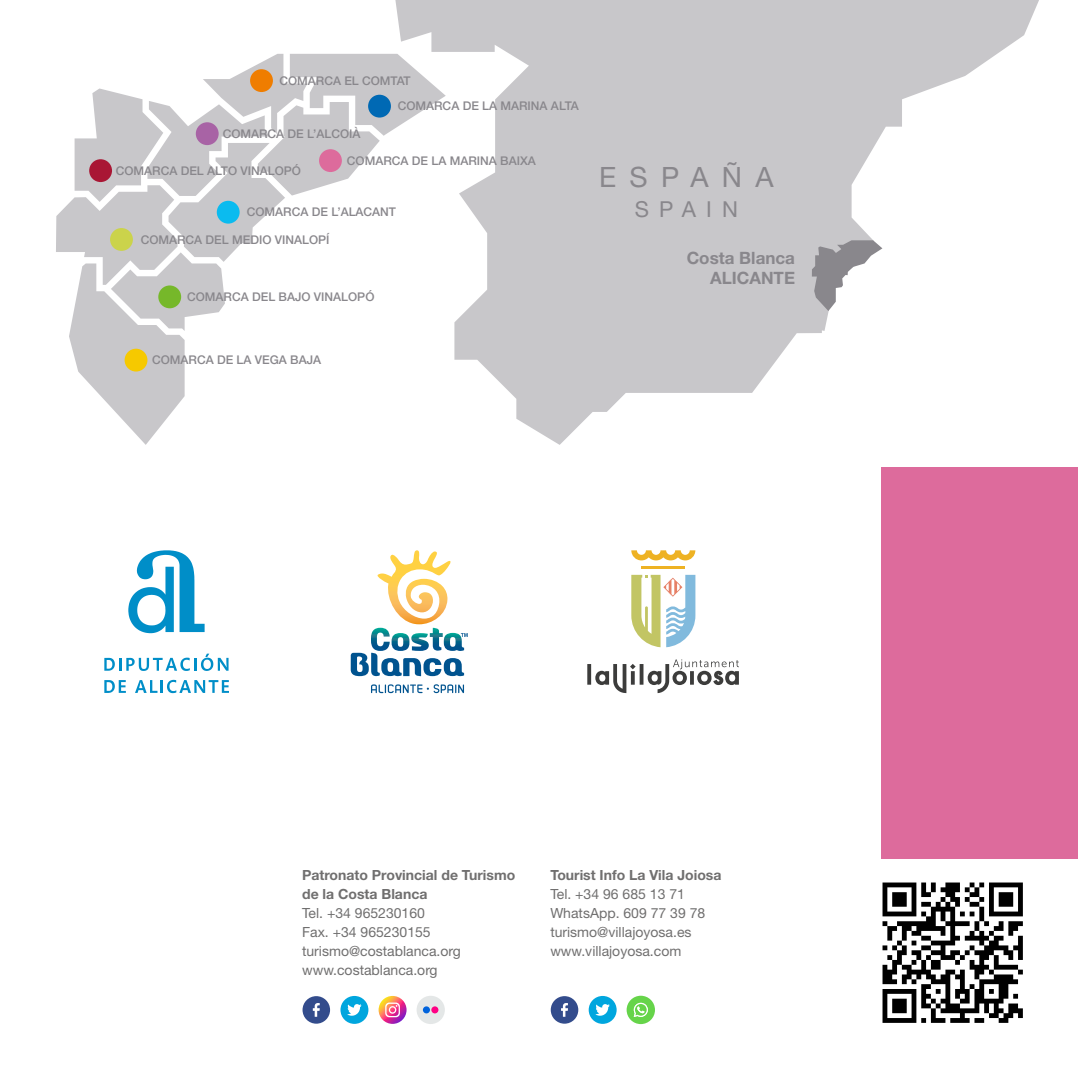
<style>
.page{position:relative;width:1078px;height:1078px;background:#fff}
.page>*{position:absolute;margin:0;border:0;box-sizing:border-box;transform-origin:0 0}
.Textos_contraportada{font:28px "Helvetica Neue LT Std";letter-spacing:.475em;color:#89878c}
.Textos_contraportada-2{font:22px "Helvetica Neue LT Std";letter-spacing:.46em;color:#89878c}
.t1{font:700 17px "Helvetica Neue LT Std";color:#89878c}
.Textos_contraportada-3{font:14px "Helvetica Neue LT Std";color:#706f6f}
.Textos_contraportada-4{font:700 14px "Helvetica Neue LT Std";color:#706f6f}
.t2{font:500 12px "Helvetica Neue LT Std";color:#89878c}
</style>
<div class="page">
<svg style="left:395px;top:0;width:643px;height:445px;fill:#c8c7ca"></svg>
<svg style="left:56px;top:54px;width:389px;height:391px"></svg>
<div style="left:881px;top:467px;width:196px;height:391px;background:#dd6b9c"></div>
<div style="left:302px;top:995px;width:28px;height:28px;background:#334c8c;border-radius:50%"></div>
<svg style="left:313px;top:1003px;width:7px;height:13px"></svg>
<div style="left:550px;top:995px;width:28px;height:28px;background:#334c8c;border-radius:50%"></div>
<svg style="left:561px;top:1003px;width:7px;height:13px"></svg>
<div style="left:340px;top:995px;width:28px;height:28px;background:#00a6de;border-radius:50%"></div>
<svg style="left:347px;top:1004px;width:14px;height:11px"></svg>
<div style="left:588px;top:995px;width:28px;height:28px;background:#00a6de;border-radius:50%"></div>
<svg style="left:595px;top:1004px;width:14px;height:11px"></svg>
<svg style="left:378px;top:995px;width:28px;height:28px"></svg>
<svg style="left:378px;top:995px;width:25px;height:25px"></svg>
<div style="left:416px;top:995px;width:29px;height:28px;background:#e4e7e7;border-radius:50%"></div>
<div style="left:431px;top:1006px;width:7px;height:7px;background:#ff0084;border-radius:50%"></div>
<div style="left:423px;top:1006px;width:7px;height:7px;background:#0063dc;border-radius:50%"></div>
<svg style="left:811px;top:240px;width:71px;height:71px"></svg>
<div style="left:89px;top:159px;width:23px;height:23px;background:#a91634;border-radius:50%"></div>
<div style="left:196px;top:122px;width:22px;height:23px;background:#a863a5;border-radius:50%"></div>
<div style="left:110px;top:228px;width:23px;height:23px;background:#cbd34b;border-radius:50%"></div>
<div style="left:125px;top:348px;width:22px;height:23px;background:#f6c900;border-radius:50%"></div>
<div style="left:217px;top:201px;width:22px;height:22px;background:#0bbbef;border-radius:50%"></div>
<div style="left:158px;top:285px;width:23px;height:23px;background:#76b82a;border-radius:50%"></div>
<div style="left:319px;top:149px;width:23px;height:23px;background:#dd6b9c;border-radius:50%"></div>
<div style="left:368px;top:95px;width:23px;height:22px;background:#0069b4;border-radius:50%"></div>
<div style="left:250px;top:69px;width:23px;height:23px;background:#ef7d00;border-radius:50%"></div>
<svg style="left:371px;top:684px;width:93px;height:9px"></svg>
<svg style="left:350px;top:550px;width:117px;height:126px"></svg>
<svg style="left:587px;top:659px;width:151px;height:34px"></svg>
<svg style="left:631px;top:550px;width:64px;height:10px"></svg>
<hr style="left:641px;top:566px;width:44px;height:3px;background:#eeb223">
<svg style="left:631px;top:574px;width:64px;height:73px"></svg>
<svg style="left:104px;top:680px;width:22px;height:12px"></svg>
<svg style="left:135px;top:679px;width:94px;height:14px"></svg>
<svg style="left:104px;top:653px;width:124px;height:17px"></svg>
<svg style="left:128px;top:550px;width:76px;height:83px"></svg>
<svg style="left:882px;top:882px;width:140px;height:140px"></svg>
<svg style="left:626px;top:995px;width:28px;height:28px"></svg>
<p class="t2" style="left:279px;top:73px;width:133px">COMARCA EL COMTAT</p>
<p class="t2" style="left:397px;top:99px;width:182px">COMARCA DE LA MARINA ALTA</p>
<p class="t2" style="left:223px;top:126px;width:139px">COMARCA DE L’ALCOIÀ</p>
<p class="t2" style="left:116px;top:163px;width:187px">COMARCA DEL ALTO VINALOPÓ</p>
<p class="t2" style="left:247px;top:205px;width:151px">COMARCA DE L’ALACANT</p>
<p class="t2" style="left:141px;top:232px;width:190px">COMARCA DEL MEDIO VINALOPÍ</p>
<p class="t2" style="left:347px;top:153px;width:190px">COMARCA DE LA MARINA BAIXA</p>
<p class="t2" style="left:187px;top:290px;width:189px">COMARCA DEL BAJO VINALOPÓ</p>
<p class="t2" style="left:152px;top:353px;width:170px">COMARCA DE LA VEGA BAJA</p>
<p class="Textos_contraportada" style="left:599px;top:160px;width:176px">ESPAÑA</p>
<p class="Textos_contraportada-2" style="left:634px;top:196px;width:105px">SPAIN</p>
<p class="t1" style="left:686px;top:247px;width:110px">Costa Blanca</p>
<p class="t1" style="left:709px;top:267px;width:86px">ALICANTE</p>
<p class="Textos_contraportada-4" style="left:302px;top:866px;width:215px">Patronato Provincial de Turismo</p>
<p class="Textos_contraportada-4" style="left:302px;top:885px;width:127px">de la Costa Blanca</p>
<p class="Textos_contraportada-3" style="left:302px;top:904px;width:124px">Tel. +34 965230160</p>
<p class="Textos_contraportada-3" style="left:302px;top:923px;width:130px">Fax. +34 965230155</p>
<p class="Textos_contraportada-3" style="left:302px;top:942px;width:160px">turismo@costablanca.org</p>
<p class="Textos_contraportada-3" style="left:302px;top:961px;width:137px">www.costablanca.org</p>
<p class="Textos_contraportada-4" style="left:550px;top:866px;width:173px">Tourist Info La Vila Joiosa</p>
<p class="Textos_contraportada-3" style="left:550px;top:885px;width:136px">Tel. +34 96 685 13 71</p>
<p class="Textos_contraportada-3" style="left:550px;top:904px;width:156px">WhatsApp. 609 77 39 78</p>
<p class="Textos_contraportada-3" style="left:550px;top:923px;width:143px">turismo@villajoyosa.es</p>
<p class="Textos_contraportada-3" style="left:550px;top:942px;width:132px">www.villajoyosa.com</p>
</div>
